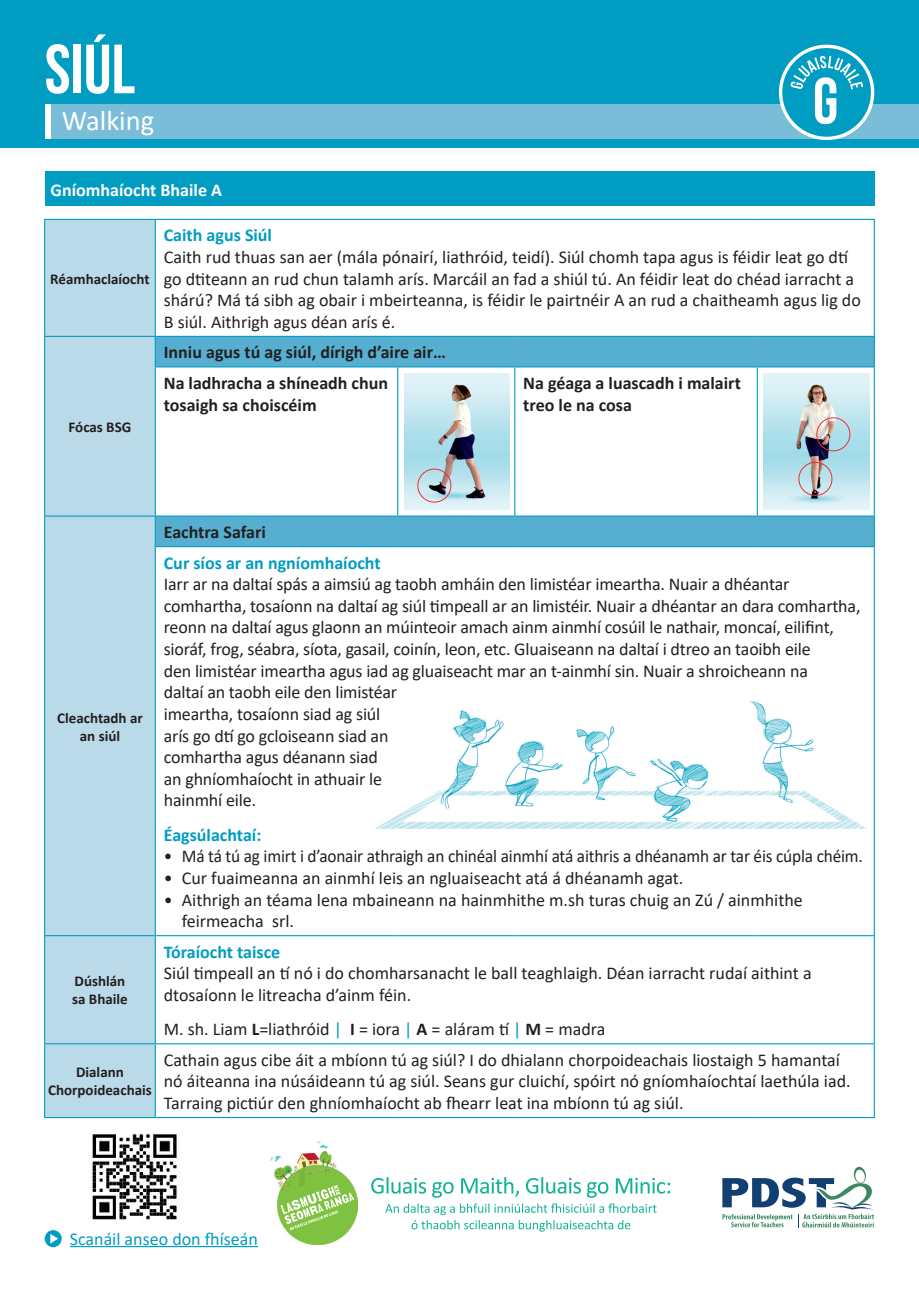
<style>
.page{position:relative;width:919px;height:1289px;background:#fff}
.page>*{position:absolute;margin:0;border:0;box-sizing:border-box;transform-origin:0 0}
.t1{font:700 69.45px "Bebas Neue";color:#fff}
.t2{font:28.5px "Calibri";color:#fff}
.t3{font:18px/21.6px "Calibri";letter-spacing:-.005em;color:#231f20}
.t4{font:700 18px/30.5px "Calibri";color:#231f20}
.t5{font:18px "Calibri";letter-spacing:-.005em;color:#231f20;scale:.96 1}
.t6{font:700 18px "Calibri";color:#009cc2}
.t7{font:18px "Calibri";color:#009cc2}
.t8{font:700 18px "Calibri";color:#fff}
.t9{font:700 15px/18px "Calibri";color:#231f20;text-align:center}
.s1{font-weight:700}
.s2{color:#009cc2}
</style>
<div class="page">
<div style="left:0;top:0;width:918px;height:148px;background:#009cc2"></div>
<div style="left:50px;top:104px;width:868px;height:35px;background:#7abdd8"></div>
<div style="left:45px;top:104px;width:5px;height:35px;background:#fff"></div>
<svg style="left:780px;top:46px;width:92px;height:93px"></svg>
<svg style="left:790px;top:56px;width:73px;height:68px"></svg>
<div style="left:778px;top:45px;width:96px;height:95px;border:3px solid #fff;border-radius:50%"></div>
<div style="left:45px;top:220px;width:110px;height:896px;background:#bbdae9"></div>
<svg style="left:156px;top:337px;width:717px;height:209px"></svg>
<hr style="left:155px;top:219px;width:243px;height:1px;background:#009cc2">
<hr style="left:398px;top:219px;width:116px;height:1px;background:#009cc2">
<hr style="left:514px;top:219px;width:243px;height:1px;background:#009cc2">
<hr style="left:757px;top:219px;width:117px;height:1px;background:#009cc2">
<hr style="left:873px;top:220px;width:1px;height:116px;background:#009cc2">
<hr style="left:155px;top:336px;width:243px;height:1px;background:#009cc2">
<hr style="left:398px;top:336px;width:116px;height:1px;background:#009cc2">
<hr style="left:514px;top:336px;width:243px;height:1px;background:#009cc2">
<hr style="left:757px;top:336px;width:117px;height:1px;background:#009cc2">
<svg style="left:873px;top:337px;width:1px;height:29px"></svg>
<hr style="left:155px;top:366px;width:243px;height:1px;background:#009cc2">
<hr style="left:397px;top:367px;width:1px;height:148px;background:#009cc2">
<hr style="left:398px;top:366px;width:116px;height:1px;background:#009cc2">
<hr style="left:514px;top:367px;width:1px;height:148px;background:#009cc2">
<hr style="left:514px;top:366px;width:243px;height:1px;background:#009cc2">
<hr style="left:756px;top:367px;width:1px;height:148px;background:#009cc2">
<hr style="left:757px;top:366px;width:117px;height:1px;background:#009cc2">
<hr style="left:873px;top:367px;width:1px;height:148px;background:#009cc2">
<hr style="left:155px;top:515px;width:243px;height:1px;background:#009cc2">
<hr style="left:398px;top:515px;width:116px;height:1px;background:#009cc2">
<hr style="left:514px;top:515px;width:243px;height:1px;background:#009cc2">
<hr style="left:757px;top:515px;width:117px;height:1px;background:#009cc2">
<hr style="left:873px;top:516px;width:1px;height:30px;background:#009cc2">
<hr style="left:155px;top:546px;width:243px;height:1px;background:#009cc2">
<hr style="left:398px;top:546px;width:116px;height:1px;background:#009cc2">
<hr style="left:514px;top:546px;width:243px;height:1px;background:#009cc2">
<hr style="left:757px;top:546px;width:117px;height:1px;background:#009cc2">
<hr style="left:873px;top:547px;width:1px;height:388px;background:#009cc2">
<hr style="left:155px;top:935px;width:243px;height:1px;background:#009cc2">
<hr style="left:398px;top:935px;width:116px;height:1px;background:#009cc2">
<hr style="left:514px;top:935px;width:243px;height:1px;background:#009cc2">
<hr style="left:757px;top:935px;width:117px;height:1px;background:#009cc2">
<hr style="left:155px;top:1043px;width:243px;height:1px;background:#009cc2">
<hr style="left:398px;top:1043px;width:116px;height:1px;background:#009cc2">
<hr style="left:514px;top:1043px;width:243px;height:1px;background:#009cc2">
<hr style="left:757px;top:1043px;width:117px;height:1px;background:#009cc2">
<hr style="left:155px;top:1116px;width:243px;height:2px;background:#009cc2">
<hr style="left:398px;top:1116px;width:116px;height:2px;background:#009cc2">
<hr style="left:514px;top:1116px;width:243px;height:2px;background:#009cc2">
<hr style="left:757px;top:1116px;width:117px;height:2px;background:#009cc2">
<hr style="left:873px;top:936px;width:1px;height:107px;background:#009cc2">
<hr style="left:873px;top:1044px;width:1px;height:72px;background:#009cc2">
<hr style="left:44px;top:220px;width:1px;height:116px;background:#009cc2">
<hr style="left:44px;top:219px;width:111px;height:1px;background:#009cc2">
<hr style="left:155px;top:220px;width:1px;height:116px;background:#009cc2">
<hr style="left:44px;top:337px;width:1px;height:30px;background:#009cc2">
<hr style="left:44px;top:367px;width:1px;height:148px;background:#009cc2">
<hr style="left:44px;top:336px;width:111px;height:1px;background:#009cc2">
<svg style="left:155px;top:337px;width:1px;height:29px"></svg>
<hr style="left:155px;top:367px;width:1px;height:148px;background:#009cc2">
<hr style="left:44px;top:516px;width:1px;height:30px;background:#009cc2">
<hr style="left:44px;top:546px;width:1px;height:389px;background:#009cc2">
<hr style="left:44px;top:515px;width:111px;height:1px;background:#009cc2">
<hr style="left:155px;top:516px;width:1px;height:30px;background:#009cc2">
<hr style="left:155px;top:547px;width:1px;height:388px;background:#009cc2">
<hr style="left:44px;top:936px;width:1px;height:107px;background:#009cc2">
<hr style="left:44px;top:935px;width:111px;height:1px;background:#009cc2">
<hr style="left:155px;top:936px;width:1px;height:107px;background:#009cc2">
<hr style="left:44px;top:1044px;width:1px;height:72px;background:#009cc2">
<hr style="left:44px;top:1043px;width:111px;height:1px;background:#009cc2">
<hr style="left:44px;top:1116px;width:111px;height:2px;background:#009cc2">
<hr style="left:155px;top:1044px;width:1px;height:72px;background:#009cc2">
<img style="left:404px;top:373px;width:105px;height:136px">
<div style="left:417px;top:469px;width:34px;height:33px;border:1px solid #ee2d36;border-radius:50%"></div>
<img style="left:763px;top:373px;width:106px;height:136px">
<img style="left:798px;top:417px;width:52px;height:79px">
<img style="left:375px;top:701px;width:491px;height:128px">
<div style="left:45px;top:171px;width:829px;height:35px;background:#009cc2"></div>
<svg style="left:722px;top:1166px;width:152px;height:61px"></svg>
<hr style="left:70px;top:1245px;width:188px;height:2px;background:#009cc2">
<div style="left:45px;top:1230px;width:17px;height:17px;background:#009cc2;border-radius:50%"></div>
<svg style="left:50px;top:1234px;width:8px;height:9px"></svg>
<svg style="left:371px;top:1177px;width:299px;height:54px"></svg>
<img style="left:270px;top:1141px;width:87px;height:103px">
<svg style="left:280px;top:1184px;width:74px;height:46px;background:#9ccf6c"></svg>
<img style="left:92px;top:1134px;width:85px;height:86px">
<h1 class="t1" style="left:45px;top:31px;width:92px">Siúl</h1>
<h2 class="t2" style="left:62px;top:101px;width:94px">Walking</h2>
<p class="t8" style="left:51px;top:177px;width:173px">Gníomhaíocht Bhaile A</p>
<p class="t9" style="left:50px;top:269px;width:101px">Réamhaclaíocht</p>
<p class="t9" style="left:69px;top:417px;width:64px">Fócas BSG</p>
<p class="t6" style="left:164px;top:223px;width:110px">Caith agus Siúl</p>
<p class="t3" style="left:164px;top:246px;width:698px">Caith rud thuas san aer (mála pónairí, liathróid, teidí). Siúl chomh tapa agus is féidir leat go dtí go dtiteann an rud chun talamh arís. Marcáil an fad a shiúl tú. An féidir leat do chéad iarracht a shárú? Má tá sibh ag obair i mbeirteanna, is féidir le pairtnéir A an rud a chaitheamh agus lig do B siúl. Aithrigh agus déan arís é.</p>
<p class="t4" style="left:164px;top:337px;width:283px">Inniu agus tú ag siúl, dírigh d’aire air…<br>Na ladhracha a shíneadh chun</p>
<p class="t4" style="left:164px;top:389px;width:154px">tosaigh sa choiscéim</p>
<p class="t4" style="left:523px;top:372px;width:219px;line-height:21.6px">Na géaga a luascadh i malairt treo le na cosa</p>
<p class="t9" style="left:57px;top:708px;width:87px">Cleachtadh ar an siúl</p>
<p class="t9" style="left:72px;top:972px;width:57px;text-align:left">Dúshlán sa Bhaile</p>
<p class="t9" style="left:48px;top:1063px;width:105px">Dialann<br>Chorpoideachais</p>
<p class="t4" style="left:164px;top:516px;width:104px">Eachtra Safari</p>
<p class="t6" style="left:164px;top:550px;width:218px">Cur síos ar an ngníomhaíocht</p>
<p class="t3" style="left:164px;top:573px;width:698px">Iarr ar na daltaí spás a aimsiú ag taobh amháin den limistéar imeartha. Nuair a dhéantar comhartha, tosaíonn na daltaí ag siúl timpeall ar an limistéir. Nuair a dhéantar an dara comhartha, reonn na daltaí agus glaonn an múinteoir amach ainm ainmhí cosúil le nathair, moncaí, eilifint, sioráf, frog, séabra, síota, gasail, coinín, leon, etc. Gluaiseann na daltaí i dtreo an taoibh eile<br>den limistéar imeartha agus iad ag gluaiseacht mar an t-ainmhí sin. Nuair a shroicheann na<br>daltaí an taobh eile den limistéar<br>imeartha, tosaíonn siad ag siúl<br>arís go dtí go gcloiseann siad an<br>comhartha agus déanann siad<br>an ghníomhaíocht in athuair le<br>hainmhí eile.</p>
<p class="t6" style="left:164px;top:822px;width:99px">Éagsúlachtaí:</p>
<p class="t5" style="left:164px;top:843px;width:729px">• Má tá tú ag imirt i d’aonair athraigh an chinéal ainmhí atá aithris a dhéanamh ar tar éis cúpla chéim.</p>
<p class="t3" style="left:164px;top:866px;width:521px">• Cur fuaimeanna an ainmhí leis an ngluaiseacht atá á dhéanamh agat.</p>
<p class="t3" style="left:182px;top:888px;width:622px;text-indent:-18px">• Aithrigh an téama lena mbaineann na hainmhithe m.sh turas chuig an Zú / ainmhithe feirmeacha srl.</p>
<p class="t6" style="left:164px;top:939px;width:118px">Tóraíocht taisce</p>
<p class="t3" style="left:164px;top:962px;width:649px">Siúl timpeall an tí nó i do chomharsanacht le ball teaghlaigh. Déan iarracht rudaí aithint a dtosaíonn le litreacha d’ainm féin.</p>
<p class="t3" style="left:164px;top:1018px;width:443px">M. sh. Liam <span class="s1">L</span>=liathróid <span class="s2">|</span> <span class="s1">I</span> = iora <span class="s2">|</span> <span class="s1">A</span> = aláram tí <span class="s2">|</span> <span class="s1">M</span> = madra</p>
<p class="t3" style="left:164px;top:1048px;width:688px">Cathain agus cibe áit a mbíonn tú ag siúl? I do dhialann chorpoideachais liostaigh 5 hamantaí nó áiteanna ina núsáideann tú ag siúl. Seans gur cluichí, spóirt nó gníomhaíochtaí laethúla iad.<br>Tarraing pictiúr den ghníomhaíocht ab fhearr leat ina mbíonn tú ag siúl.</p>
<p class="t7" style="left:70px;top:1225px;width:189px">Scanáil anseo don fhíseán</p>
</div>
